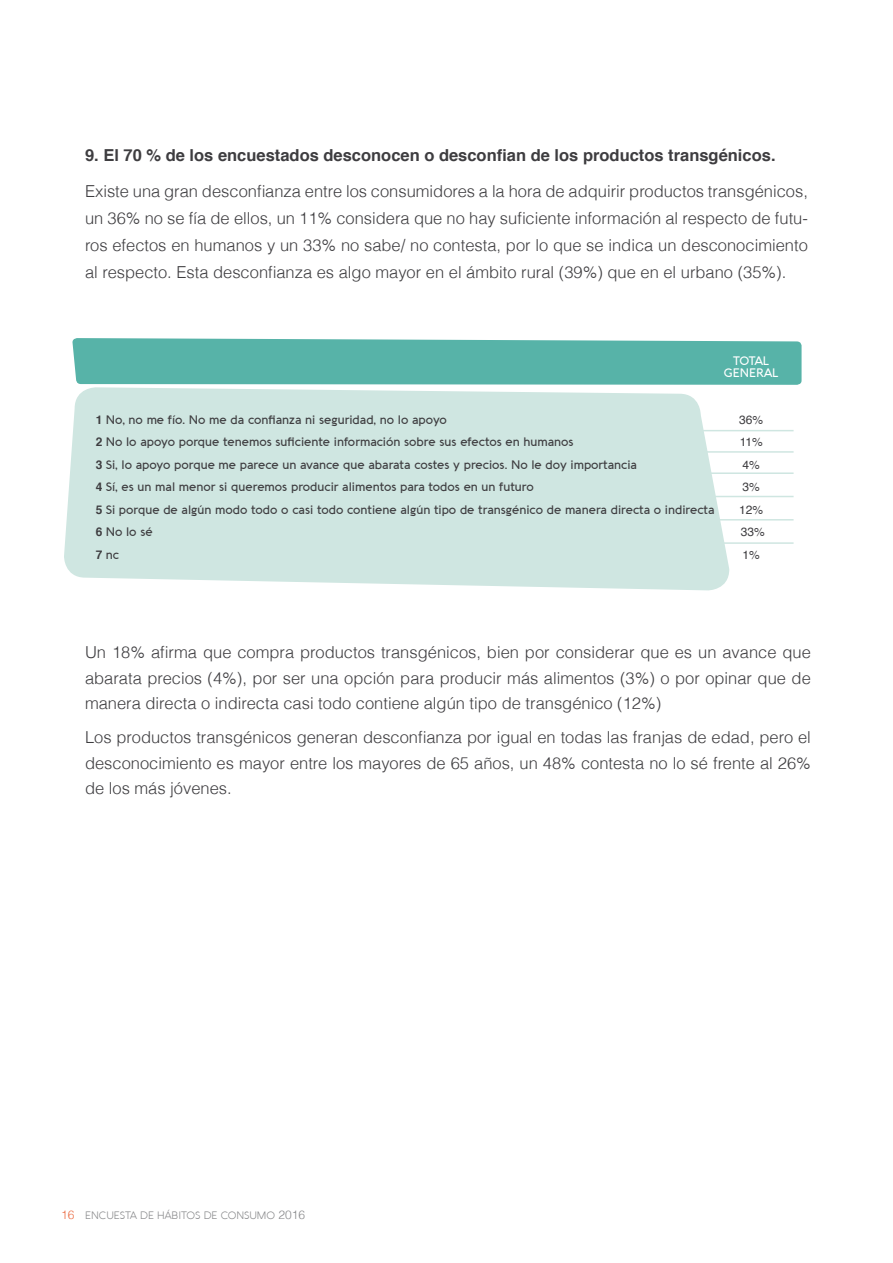
<style>
.page{position:relative;width:893px;height:1263px;background:#fff}
.page>*{position:absolute;margin:0;border:0;box-sizing:border-box;transform-origin:0 0}
.t1{font:300 16.5px/25.5px "Helvetica";color:#3e3d40;text-align:justify}
.t2{font:700 16.5px "Helvetica";color:#3e3d40}
.t3{font:500 12px "Aquawax";color:#3e3d40}
.t4{font:12px "Helvetica";color:#3e3d40}
.t5{font:500 12px/12px "Aquawax";color:#fff;text-align:center}
.t6{font:300 10.5px "Aquawax";color:#87888a}
.s1{font-family:"Helvetica";font-weight:700}
.s2{font-family:"Helvetica";font-size:12px;color:#eb6d45}
.s3{font-family:"Helvetica";font-size:12px}
</style>
<div class="page">
<svg style="left:64px;top:387px;width:665px;height:203px;fill:#cfe6e1"></svg>
<svg style="left:72px;top:338px;width:729px;height:47px"></svg>
<hr style="left:79px;top:542px;width:715px;height:2px;background:#cfe6e1">
<hr style="left:79px;top:519px;width:715px;height:1px;background:#cfe6e1">
<hr style="left:79px;top:496px;width:715px;height:1px;background:#cfe6e1">
<hr style="left:79px;top:472px;width:715px;height:2px;background:#cfe6e1">
<hr style="left:79px;top:451px;width:715px;height:2px;background:#cfe6e1">
<hr style="left:79px;top:430px;width:715px;height:1px;background:#cfe6e1">
<p class="t2" style="left:85px;top:142px;width:692px">9. El 70 % de los encuestados desconocen o desconfian de los productos transgénicos.</p>
<p class="t1" style="left:85px;top:177px;width:724px;line-height:27px">Existe una gran desconfianza entre los consumidores a la hora de adquirir productos transgénicos, un 36% no se fía de ellos, un 11% considera que no hay suficiente información al respecto de futu&shy;ros efectos en humanos y un 33% no sabe/ no contesta, por lo que se indica un desconocimiento al respecto. Esta desconfianza es algo mayor en el ámbito rural (39%) que en el urbano (35%).</p>
<p class="t5" style="left:724px;top:354px;width:56px">TOTAL<br>GENERAL</p>
<p class="t3" style="left:96px;top:412px;width:353px"><span class="s1">1</span> No, no me fío. No me da confianza ni seguridad, no lo apoyo</p>
<p class="t4" style="left:739px;top:410px;width:26px">36%</p>
<p class="t3" style="left:96px;top:435px;width:479px"><span class="s1">2</span> No lo apoyo porque tenemos suficiente información sobre sus efectos en humanos</p>
<p class="t4" style="left:740px;top:433px;width:25px">11%</p>
<p class="t3" style="left:96px;top:457px;width:543px"><span class="s1">3</span> Si, lo apoyo porque me parece un avance que abarata costes y precios. No le doy importancia</p>
<p class="t4" style="left:742px;top:455px;width:19px">4%</p>
<p class="t3" style="left:96px;top:480px;width:440px"><span class="s1">4</span> Sí, es un mal menor si queremos producir alimentos para todos en un futuro</p>
<p class="t4" style="left:742px;top:478px;width:19px">3%</p>
<p class="t3" style="left:96px;top:502px;width:620px"><span class="s1">5</span> Si porque de algún modo todo o casi todo contiene algún tipo de transgénico de manera directa o indirecta</p>
<p class="t4" style="left:739px;top:500px;width:26px">12%</p>
<p class="t3" style="left:96px;top:525px;width:59px"><span class="s1">6</span> No lo sé</p>
<p class="t4" style="left:741px;top:523px;width:26px">33%</p>
<p class="t3" style="left:96px;top:547px;width:25px"><span class="s1">7</span> nc</p>
<p class="t4" style="left:742px;top:545px;width:19px">1%</p>
<p class="t1" style="left:85px;top:639px;width:727px">Un 18% afirma que compra productos transgénicos, bien por considerar que es un avance que abarata precios (4%), por ser una opción para producir más alimentos (3%) o por opinar que de manera directa o indirecta casi todo contiene algún tipo de transgénico (12%)</p>
<p class="t1" style="left:85px;top:724px;width:727px">Los productos transgénicos generan desconfianza por igual en todas las franjas de edad, pero el desconocimiento es mayor entre los mayores de 65 años, un 48% contesta no lo sé frente al 26% de los más jóvenes.</p>
<p class="t6" style="left:61px;top:1209px;width:245px"><span class="s2">16</span> ENCUESTA DE HÁBITOS DE CONSUMO <span class="s3">2016</span></p>
</div>
